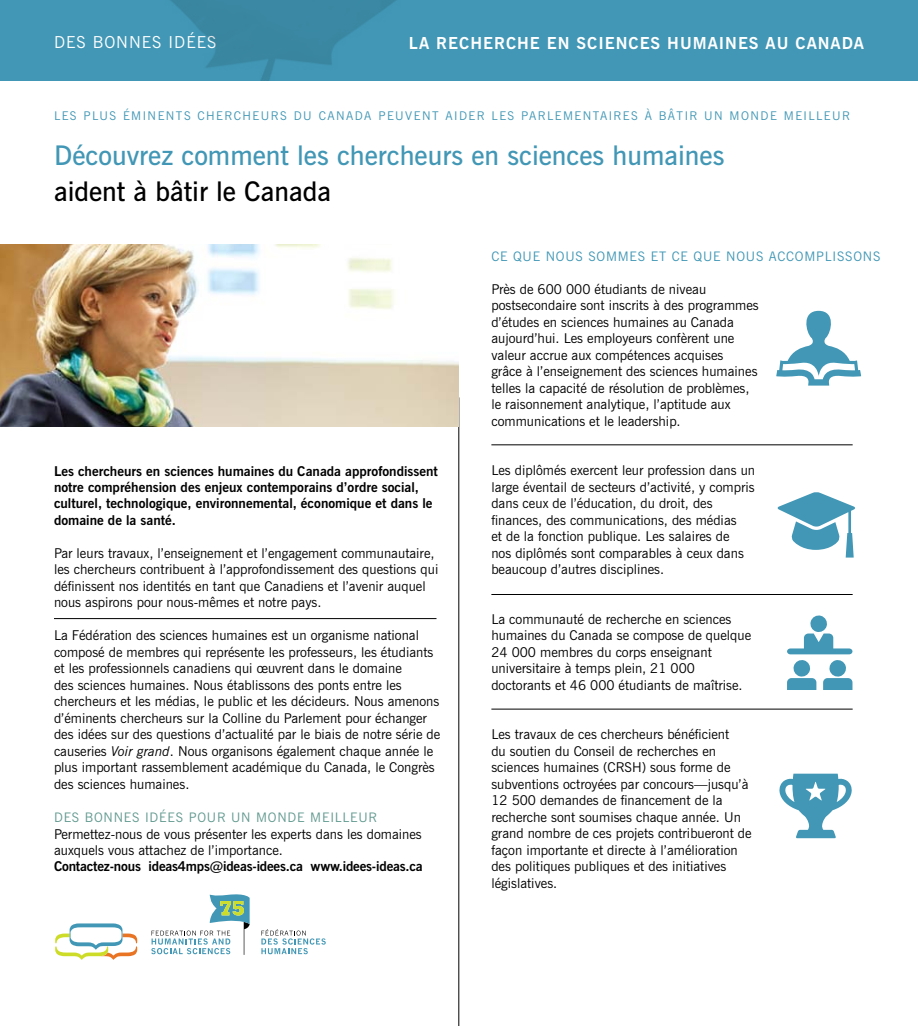
<style>
.page{position:relative;width:918px;height:1026px;background:#fff}
.page>*{position:absolute;margin:0;border:0;box-sizing:border-box;transform-origin:0 0}
.t1{font:600 27px "News Gothic BT";color:#4197b5}
.t2{font:600 27px "News Gothic BT";color:#000}
.t3{font:700 16.5px "News Gothic BT";letter-spacing:.06em;color:#fff}
.t4{font:16.5px "News Gothic BT";letter-spacing:.06em;color:#fff}
.t5{font:13.5px/16.5px "News Gothic BT";color:#000}
.t6{font:700 13.5px/16.5px "News Gothic BT";color:#000}
.t7{font:13.2px "News Gothic BT";letter-spacing:.06em;color:#4197b5}
.t8{font:13.2px "News Gothic BT";letter-spacing:.06em;color:#629a8f}
.t9{font:12px "News Gothic BT";letter-spacing:.12em;color:#4197b5}
.s1{font-style:italic}
</style>
<div class="page">
<svg style="left:261px;top:929px;width:65px;height:25px"></svg>
<svg style="left:55px;top:923px;width:82px;height:37px"></svg>
<svg style="left:151px;top:894px;width:99px;height:61px"></svg>
<hr style="left:459px;top:397px;width:1px;height:629px;background:#000">
<img style="left:0;top:245px;width:459px;height:182px">
<div style="left:0;top:0;width:918px;height:81px;background:#4197b5"></div>
<svg style="left:776px;top:311px;width:85px;height:75px"></svg>
<svg style="left:777px;top:492px;width:78px;height:66px"></svg>
<svg style="left:787px;top:615px;width:65px;height:75px"></svg>
<svg style="left:779px;top:774px;width:73px;height:64px"></svg>
<hr style="left:491px;top:445px;width:362px;height:1px;background:#000">
<hr style="left:54px;top:618px;width:382px;height:1px;background:#000">
<hr style="left:491px;top:594px;width:362px;height:1px;background:#000">
<hr style="left:491px;top:709px;width:362px;height:1px;background:#000">
<p class="t4" style="left:54px;top:32px;width:164px">Des bonnes idées</p>
<p class="t3" style="left:409px;top:33px;width:284px">La recherche en sci ences humain</p>
<p class="t3" style="left:738px;top:33px;width:82px">es au Canada</p>
<p class="t9" style="left:54px;top:108px;width:98px">Les plus ÉMINEN</p>
<p class="t9" style="left:176px;top:108px;width:575px">TS chercheurs du Canada peuvent aider les parlem entaires à bâtir un MONDE</p>
<p class="t9" style="left:784px;top:108px;width:68px">m eilleur</p>
<h1 class="t1" style="left:54px;top:139px;width:672px">Découvrez comment les chercheurs en sciences humaines</h1>
<h1 class="t2" style="left:54px;top:175px;width:279px">aident à bâtir le Canada</h1>
<p class="t6" style="left:54px;top:462px;width:385px">Les chercheurs en sciences humaines du Canada approfondissent notre compréhension des enjeux contemporains d’ordre social, culturel, technologique, environnemental, économique et dans le domaine de la santé.</p>
<p class="t5" style="left:54px;top:545px;width:386px">Par leurs travaux, l’enseignement et l’engagement communautaire, les chercheurs contribuent à l’approfondissement des questions qui définissent nos identités en tant que Canadiens et l’avenir auquel nous aspirons pour nous-mêmes et notre pays.</p>
<p class="t5" style="left:54px;top:627px;width:388px">La Fédération des sciences humaines est un organisme national composé de membres qui représente les professeurs, les étudiants et les professionnels canadiens qui œuvrent dans le domaine<br>des sciences humaines. Nous établissons des ponts entre les chercheurs et les médias, le public et les décideurs. Nous amenons d’éminents chercheurs sur la Colline du Parlement pour échanger des idées sur des questions d’actualité par le biais de notre série de causeries <span class="s1">Voir grand</span>. Nous organisons également chaque année le plus important rassemblement académique du Canada, le Congrès des sciences humaines.</p>
<p class="t8" style="left:54px;top:809px;width:50px">DEs BONNES</p>
<p class="t8" style="left:145px;top:809px;width:54px">IDÉES POUR</p>
<p class="t8" style="left:231px;top:809px;width:10px">UN</p>
<p class="t8" style="left:256px;top:809px;width:22px">MONDE</p>
<p class="t8" style="left:310px;top:809px;width:21px">MEILLEUR</p>
<p class="t5" style="left:54px;top:825px;width:369px">Permettez-nous de vous présenter les experts dans les domaines auxquels vous attachez de l’importance.</p>
<p class="t6" style="left:54px;top:858px;width:370px">Contactez-nous ideas4mps@ideas-idees.ca www.idees-ideas.ca</p>
<p class="t7" style="left:491px;top:248px;width:391px">Ce que nous somm es et ce que nous accom plissons</p>
<p class="t5" style="left:491px;top:281px;width:269px">Près de 600 000 étudiants de niveau postsecondaire sont inscrits à des programmes d’études en sciences humaines au Canada aujourd’hui. Les employeurs confèrent une valeur accrue aux compétences acquises<br>grâce à l’enseignement des sciences humaines telles la capacité de résolution de problèmes, le raisonnement analytique, l’aptitude aux communications et le leadership.</p>
<p class="t5" style="left:491px;top:462px;width:265px">Les diplômés exercent leur profession dans un large éventail de secteurs d’activité, y compris dans ceux de l’éducation, du droit, des finances, des communications, des médias<br>et de la fonction publique. Les salaires de<br>nos diplômés sont comparables à ceux dans beaucoup d’autres disciplines.</p>
<p class="t5" style="left:491px;top:611px;width:261px">La communauté de recherche en sciences humaines du Canada se compose de quelque 24 000 membres du corps enseignant universitaire à temps plein, 21 000 doctorants et 46 000 étudiants de maîtrise.</p>
<p class="t5" style="left:491px;top:726px;width:239px">Les travaux de ces chercheurs bénéficient du soutien du Conseil de recherches en sciences humaines (CRSH</p>
<p class="t5" style="left:491px;top:759px;width:262px;text-indent:150px">) sous forme de subventions octroyées par concours—jusqu’à 12 500 demandes de financement de la recherche sont soumises chaque année. U n grand nombre de ces projets contribueront de façon importante et directe à l’amélioration des politiques publiques et des initiatives législatives.</p>
</div>
